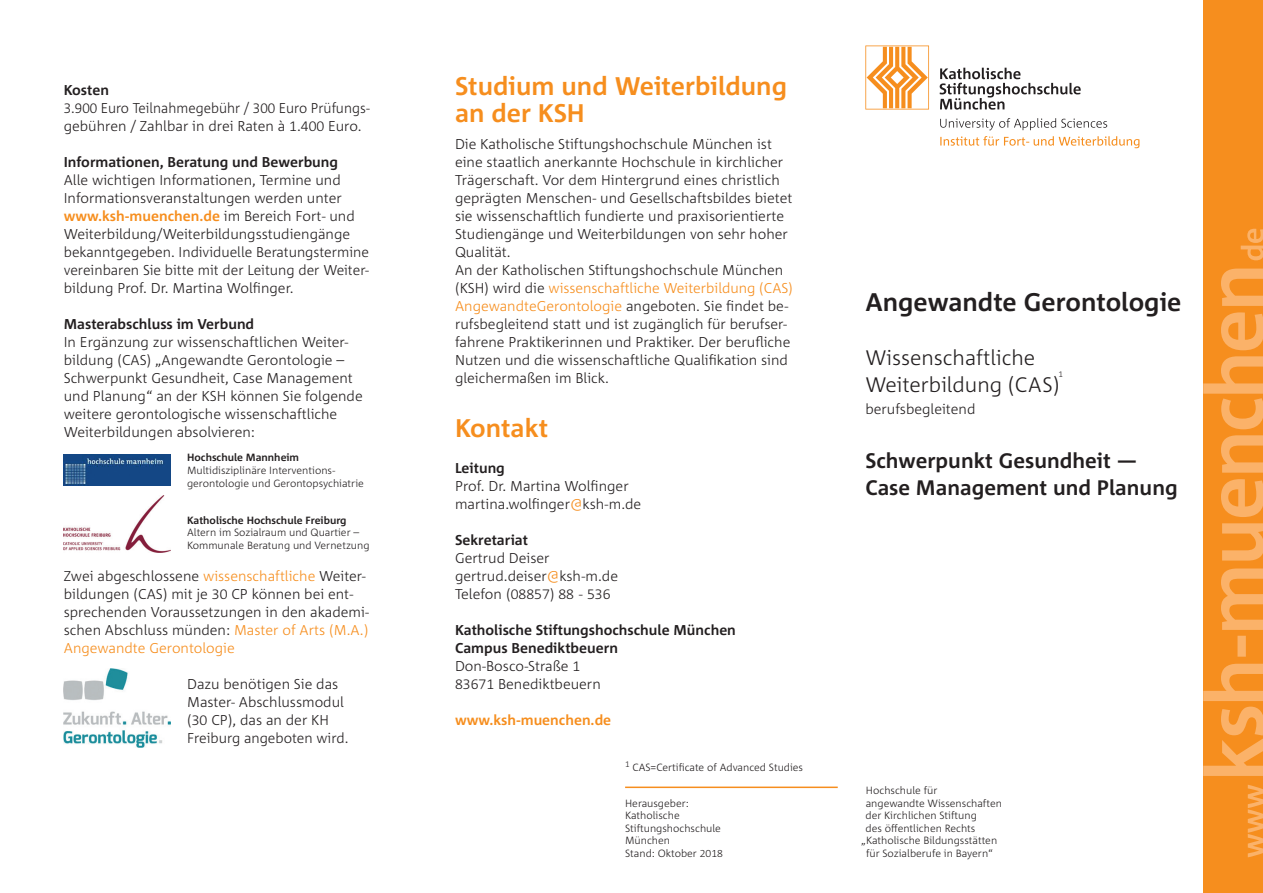
<style>
.page{position:relative;width:1263px;height:893px;background:#fff}
.page>*{position:absolute;margin:0;border:0;box-sizing:border-box;transform-origin:0 0}
.t1{font:700 25.5px/27px "Corpid";color:#f68e1e}
.t2{font:700 25.5px "Corpid";color:#231f20}
.t3{font:700 21px/27px "Corpid";color:#231f20}
.t4{font:300 21px/27px "Corpid";color:#231f20}
.t5{font:300 14.25px/18px "Corpid";color:#231f20}
.t6{font:700 14.25px/18px "Corpid";color:#231f20}
.t7{font:300 14.25px/18px "Corpid";color:#231f20;scale:.95 1}
.t8{font:700 14.25px "Corpid";color:#f68e1e}
.t9{font:300 10.5px/12.6px "Corpid";color:#231f20}
.t10{font:700 10.5px "Corpid";color:#231f20}
.t11{font:300 8.25px "Corpid";color:#231f20}
.s1{font-weight:700;color:#f68e1e}
.s2{color:#f68e1e}
</style>
<div class="page">
<div style="left:1203px;top:0;width:60px;height:893px;background:#f68e1e"></div>
<svg style="left:1203px;top:229px;width:60px;height:628px"></svg>
<svg style="left:865px;top:45px;width:274px;height:103px"></svg>
<hr style="left:625px;top:786px;width:213px;height:2px;background:#f68e1e">
<img style="left:64px;top:496px;width:106px;height:56px">
<img style="left:64px;top:668px;width:106px;height:80px">
<img style="left:64px;top:455px;width:106px;height:31px">
<p class="t6" style="left:64px;top:81px;width:47px">Kosten</p>
<p class="t7" style="left:64px;top:99px;width:323px">3.900 Euro Teilnahmegebühr / 300 Euro Prüfungs&shy;gebühren / Zahlbar in drei Raten à 1.400 Euro.</p>
<p class="t6" style="left:64px;top:153px;width:276px">Informationen, Beratung und Bewerbung</p>
<p class="t5" style="left:64px;top:171px;width:307px">Alle wichtigen Informationen, Termine und Informationsveranstaltungen werden unter <span class="s1">www.ksh-muenchen.de</span> im Bereich Fort- und Weiterbildung/Weiterbildungsstudiengänge bekanntgegeben. Individuelle Beratungstermine vereinbaren Sie bitte mit der Leitung der Weiter&shy;bildung Prof. Dr. Martina Wolfinger.</p>
<p class="t6" style="left:64px;top:315px;width:192px">Masterabschluss im Verbund</p>
<p class="t5" style="left:64px;top:333px;width:300px">In Ergänzung zur wissenschaftlichen Weiter&shy;bildung (CAS) „Angewandte Gerontologie – Schwerpunkt Gesundheit, Case Management und Planung“ an der KSH können Sie folgende weitere gerontologische wissenschaftliche Weiterbildungen absolvieren:</p>
<p class="t10" style="left:187px;top:451px;width:114px">Hochschule Mannheim</p>
<p class="t9" style="left:187px;top:464px;width:178px">Multidisziplinäre Interventions&shy;gerontologie und Gerontopsychiatrie</p>
<p class="t10" style="left:187px;top:514px;width:161px">Katholische Hochschule Freiburg</p>
<p class="t9" style="left:187px;top:526px;width:184px">Altern im Sozialraum und Quartier –<br>Kommunale Beratung und Vernetzung</p>
<p class="t5" style="left:64px;top:567px;width:307px">Zwei abgeschlossene <span class="s2">wissenschaftliche</span> Weiter&shy;bildungen (CAS) mit je 30 CP können bei ent&shy;sprechenden Voraussetzungen in den akademi&shy;schen Abschluss münden: <span class="s2">Master of Arts (M.A.)<br>Angewandte Gerontologie</span></p>
<p class="t5" style="left:187px;top:675px;width:163px">Dazu benötigen Sie das<br>Master- Abschlussmodul (30 CP), das an der KH<br>Freiburg angeboten wird.</p>
<h1 class="t1" style="left:455px;top:72px;width:334px">Studium und Weiterbildung an der KSH</h1>
<p class="t5" style="left:455px;top:135px;width:339px">Die Katholische Stiftungshochschule München ist eine staatlich anerkannte Hochschule in kirchlicher Trägerschaft. Vor dem Hintergrund eines christlich geprägten Menschen- und Gesellschaftsbildes bietet sie wissenschaftlich fundierte und praxisorientierte Studiengänge und Weiterbildungen von sehr hoher Qualität.<br>An der Katholischen Stiftungshochschule München (KSH) wird die <span class="s2">wissenschaftliche Weiterbildung (CAS)<br>AngewandteGerontologie</span> angeboten. Sie findet be&shy;rufsbegleitend statt und ist zugänglich für berufser&shy;fahrene Praktikerinnen und Praktiker. Der berufliche Nutzen und die wissenschaftliche Qualifikation sind gleichermaßen im Blick.</p>
<h1 class="t1" style="left:455px;top:414px;width:95px">Kontakt</h1>
<p class="t6" style="left:455px;top:459px;width:51px">Leitung</p>
<p class="t5" style="left:455px;top:477px;width:188px">Prof. Dr. Martina Wolfinger martina.wolfinger<span class="s2">@</span>ksh-m.de</p>
<p class="t6" style="left:455px;top:531px;width:75px">Sekretariat</p>
<p class="t5" style="left:455px;top:549px;width:165px">Gertrud Deiser gertrud.deiser<span class="s2">@</span>ksh-m.de<br>Telefon (08857) 88 - 536</p>
<p class="t6" style="left:455px;top:621px;width:282px">Katholische Stiftungshochschule München<br>Campus Benediktbeuern</p>
<p class="t5" style="left:455px;top:657px;width:148px">Don-Bosco-Straße 1<br>83671 Benediktbeuern</p>
<p class="t8" style="left:455px;top:711px;width:158px">www.ksh-muenchen.de</p>
<p class="t11" style="left:625px;top:759px;width:6px">1</p>
<p class="t9" style="left:632px;top:761px;width:172px">CAS=Certificate of Advanced Studies</p>
<p class="t9" style="left:625px;top:796px;width:99px">Herausgeber:<br>Katholische<br>Stiftungshochschule<br>München<br>Stand: Oktober 2018</p>
<h1 class="t2" style="left:865px;top:286px;width:318px">Angewandte Gerontologie</h1>
<h2 class="t4" style="left:865px;top:344px;width:196px">Wissenschaftliche<br>Weiterbildung (CAS)</h2>
<p class="t11" style="left:1058px;top:369px;width:6px">1</p>
<p class="t5" style="left:865px;top:400px;width:112px">berufsbegleitend</p>
<h2 class="t3" style="left:865px;top:447px;width:314px">Schwerpunkt Gesundheit —<br>Case Management und Planung</h2>
<p class="t9" style="left:866px;top:784px;width:73px">Hochschule für</p>
<p class="t9" style="left:866px;top:796px;width:138px">angewandte Wissenschaften</p>
<p class="t9" style="left:865px;top:809px;width:113px">der Kirchlichen Stiftung</p>
<p class="t9" style="left:865px;top:822px;width:111px">des öffentlichen Rechts</p>
<p class="t9" style="left:861px;top:834px;width:137px">„Katholische Bildungsstätten</p>
<p class="t9" style="left:866px;top:847px;width:128px">für Sozialberufe in Bayern“</p>
</div>
